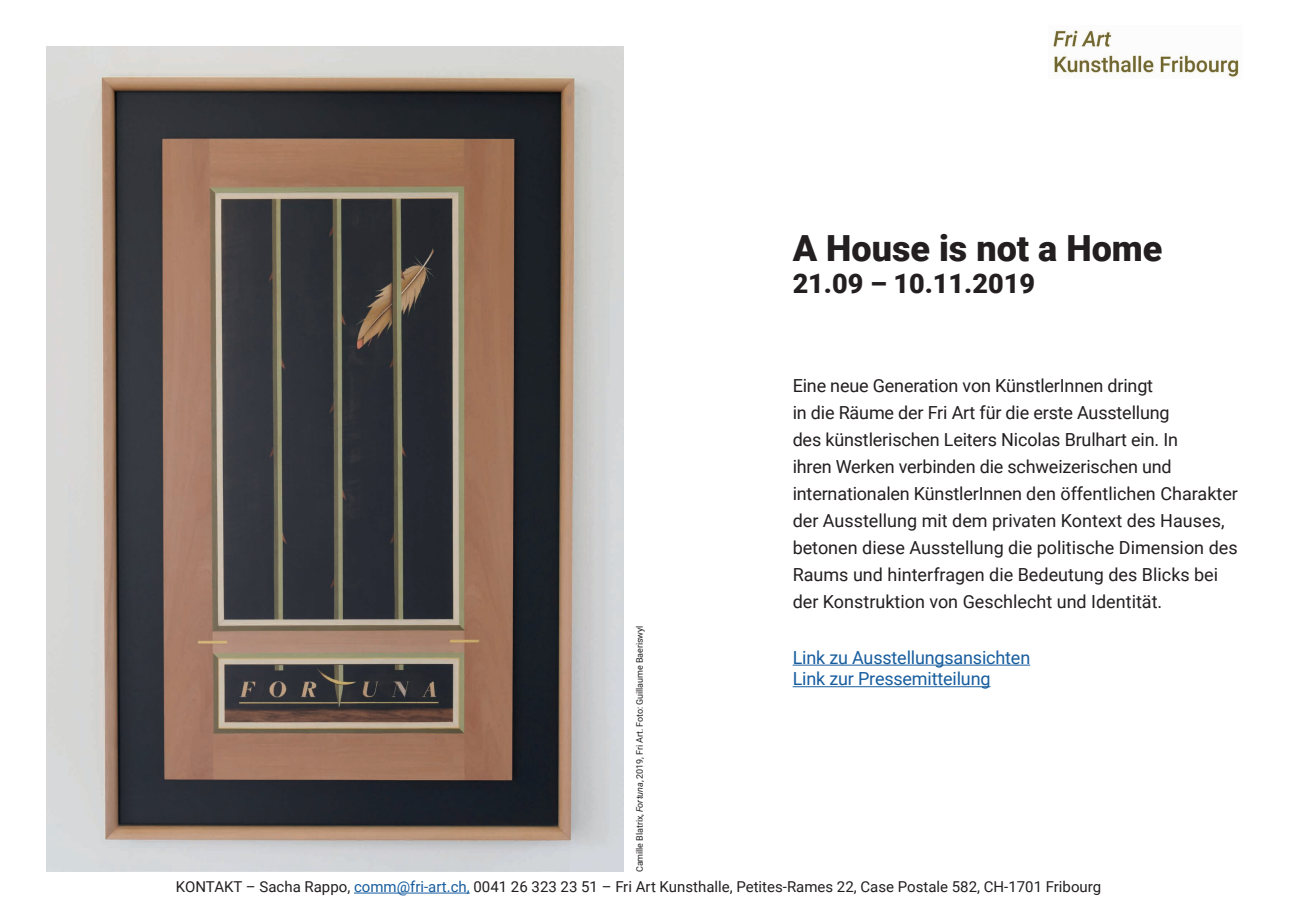
<style>
.page{position:relative;width:1289px;height:919px;background:#fff}
.page>*{position:absolute;margin:0;border:0;box-sizing:border-box;transform-origin:0 0}
.t1{font:900 36px "Roboto";color:#231f20}
.t2{font:900 27px "Roboto";color:#231f20}
.t3{font:18px/27px "Roboto";letter-spacing:-.01em;color:#231f20}
.t4{font:18px/21.6px "Roboto";letter-spacing:-.01em;color:#175d9e}
.t5{font:15px "Roboto";color:#231f20}
.t6{font:9px "Roboto";letter-spacing:-.01em;color:#231f20}
.s1{font-style:italic}
.s2{color:#175d9e}
</style>
<div class="page">
<hr style="left:354px;top:892px;width:116px;height:1px;background:#175d9e">
<img style="left:1053px;top:30px;width:186px;height:48px">
<img style="left:47px;top:47px;width:576px;height:824px">
<hr style="left:792px;top:664px;width:238px;height:1px;background:#175d9e">
<hr style="left:792px;top:686px;width:198px;height:1px;background:#175d9e">
<h1 class="t1" style="left:792px;top:222px;width:371px">A House is not a Home</h1>
<h2 class="t2" style="left:792px;top:264px;width:244px">21.09 – 10.11.2019</h2>
<p class="t6" style="left:633px;top:872px;width:248px;rotate:-90deg">Camille Blatrix, <span class="s1">Fortuna</span>, 2019, Fri Art. Foto: Guillaume Baeriswyl</p>
<p class="t3" style="left:792px;top:371px;width:447px">Eine neue Generation von KünstlerInnen dringt<br>in die Räume der Fri Art für die erste Ausstellung<br>des künstlerischen Leiters Nicolas Brulhart ein. In<br>ihren Werken verbinden die schweizerischen und internationalen KünstlerInnen den öffentlichen Charakter der Ausstellung mit dem privaten Kontext des Hauses, betonen diese Ausstellung die politische Dimension des Raums und hinterfragen die Bedeutung des Blicks bei der Konstruktion von Geschlecht und Identität.</p>
<p class="t4" style="left:792px;top:646px;width:239px">Link zu Ausstellungsansichten<br>Link zur Pressemitteilung</p>
<p class="t5" style="left:176px;top:876px;width:926px">KONTAKT – Sacha Rappo, <span class="s2">comm@fri-art.ch,</span> 0041 26 323 23 51 – Fri Art Kunsthalle, Petites-Rames 22, Case Postale 582, CH-1701 Fribourg</p>
</div>
